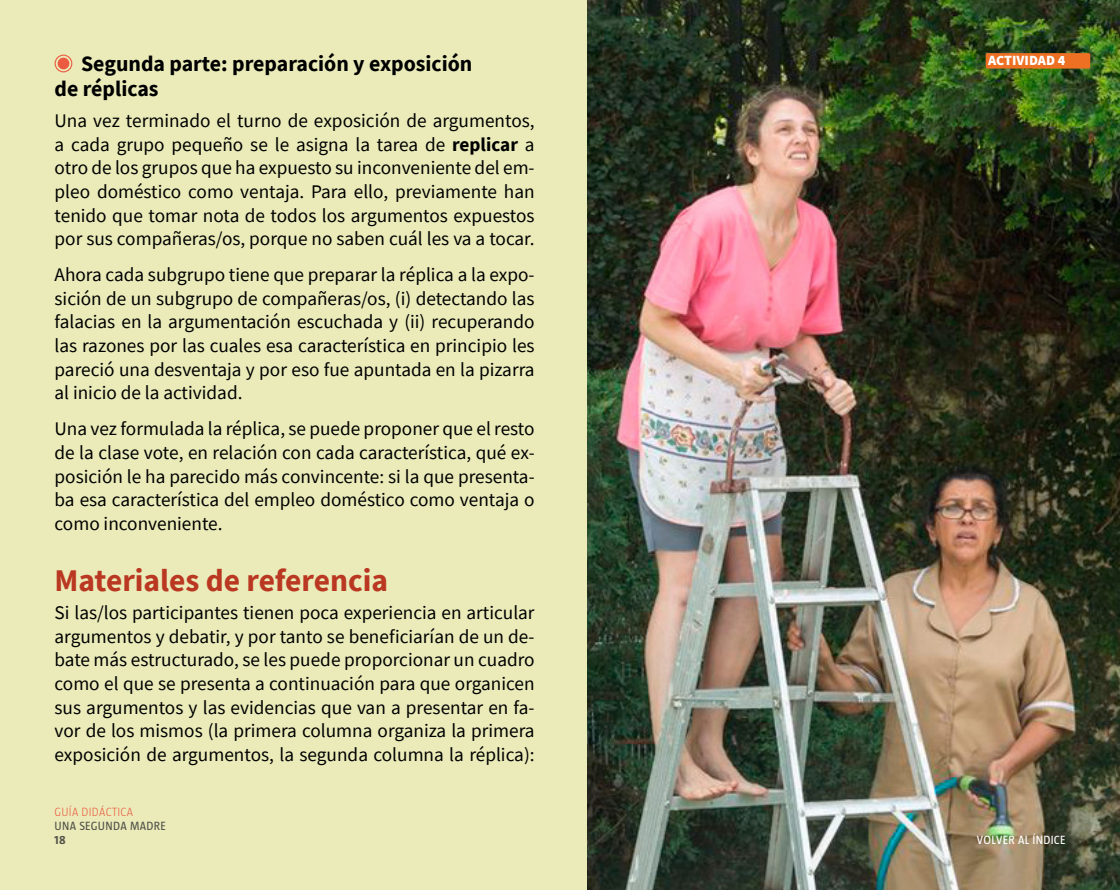
<style>
.page{position:relative;width:1120px;height:890px;background:#eaebb9}
.page>*{position:absolute;margin:0;border:0;box-sizing:border-box;transform-origin:0 0}
.t1{font:700 31.5px "Source Sans Pro";color:#ba3822}
.t2{font:700 21.88px/24.5px "Source Sans Pro";color:#000}
.t3{font:19.25px/23.6px "Source Sans Pro";color:#000;text-align:justify}
.t4{font:900 14px "Source Sans Pro";color:#fff}
.t5{font:12.25px "Taz";letter-spacing:.025em;color:#54544b}
.t6{font:12.25px "Taz";letter-spacing:.025em;color:#fff}
.t7{font:300 12.25px "Taz";letter-spacing:.025em;color:#eb5a41}
.t8{font:700 12.25px "Taz";color:#54544b}
.s1{font-weight:700}
</style>
<div class="page">
<img style="left:588px;top:0;width:532px;height:890px">
<div style="left:986px;top:53px;width:104px;height:16px;background:#ee7023;border-radius:2px"></div>
<div style="left:58px;top:58px;width:11px;height:11px;background:#eb5a41;border-radius:50%"></div>
<div style="left:55px;top:55px;width:17px;height:17px;border:1px solid #eb5a41;border-radius:50%"></div>
<p class="t2" style="left:55px;top:52px;width:419px;text-indent:27px">Segunda parte: preparación y exposición de réplicas</p>
<p class="t3" style="left:55px;top:109px;width:482px">Una vez terminado el turno de exposición de argumentos, a cada grupo pequeño se le asigna la tarea de <span class="s1">replicar</span> a otro de los grupos que ha expuesto su inconveniente del em&shy;pleo doméstico como ventaja. Para ello, previamente han tenido que tomar nota de todos los argumentos expuestos por sus compañeras/os, porque no saben cuál les va a tocar.</p>
<p class="t3" style="left:55px;top:263px;width:482px">Ahora cada subgrupo tiene que preparar la réplica a la expo&shy;sición de un subgrupo de compañeras/os, (i) detectando las falacias en la argumentación escuchada y (ii) recuperando las razones por las cuales esa característica en principio les pareció una desventaja y por eso fue apuntada en la pizarra al inicio de la actividad.</p>
<p class="t3" style="left:55px;top:417px;width:482px">Una vez formulada la réplica, se puede proponer que el resto de la clase vote, en relación con cada característica, qué ex&shy;posición le ha parecido más convincente: si la que presenta&shy;ba esa característica del empleo doméstico como ventaja o como inconveniente.</p>
<h1 class="t1" style="left:55px;top:559px;width:335px">Materiales de referencia</h1>
<p class="t3" style="left:55px;top:601px;width:482px">Si las/los participantes tienen poca experiencia en articular argumentos y debatir, y por tanto se beneficiarían de un de&shy;bate más estructurado, se les puede proporcionar un cuadro como el que se presenta a continuación para que organicen sus argumentos y las evidencias que van a presentar en fa&shy;vor de los mismos (la primera columna organiza la primera exposición de argumentos, la segunda columna la réplica):</p>
<p class="t7" style="left:55px;top:805px;width:80px">GUÍA DIDÁCTICA</p>
<p class="t5" style="left:55px;top:819px;width:113px">UNA SEGUNDA MADRE</p>
<p class="t8" style="left:55px;top:833px;width:13px">18</p>
<p class="t4" style="left:988px;top:51px;width:17px">ACTIVIDAD</p>
<p class="t4" style="left:1058px;top:51px;width:9px">4</p>
<p class="t6" style="left:977px;top:833px;width:90px">VOLVER AL ÍNDICE</p>
</div>
